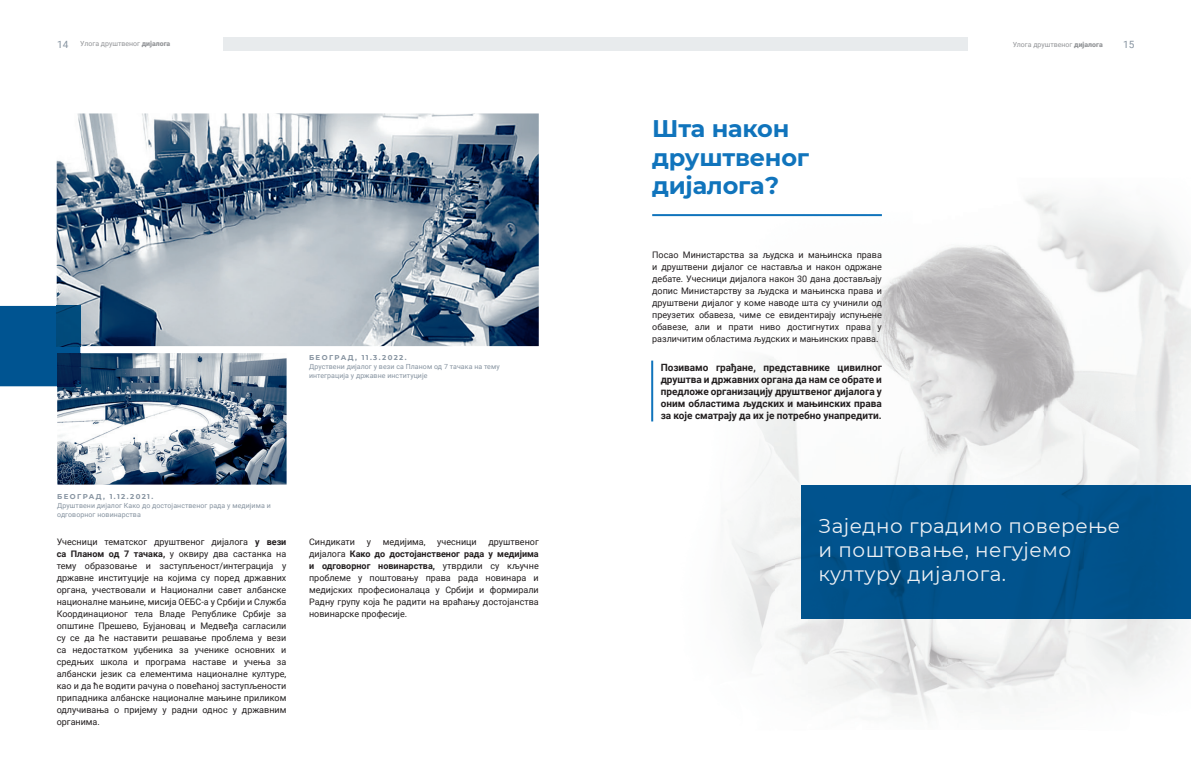
<style>
.page{position:relative;width:1191px;height:766px;background:#fff}
.page>*{position:absolute;margin:0;border:0;box-sizing:border-box;transform-origin:0 0}
.t1{font:700 24px/28.8px "Montserrat";letter-spacing:-.01em;color:#1074bc}
.t2{font:20px/24px "Montserrat";letter-spacing:.025em;color:#edf0f4}
.t3{font:700 10px/12px "Roboto";color:#231f20;text-align:justify}
.t4{font:10px "Roboto";color:#8693a0}
.t5{font:9px/12px "Roboto";color:#231f20;text-align:justify}
.t6{font:7px/9px "Roboto";letter-spacing:.01em;color:#8693a0}
.t7{font:7px "Roboto";color:#939598}
.t8{font:700 7px "Montserrat";letter-spacing:.2em;color:#8693a0}
.s1{font-size:10px;color:#8693a0}
.s2{font-weight:900}
.s3{font-weight:700}
</style>
<div class="page">
<div style="left:223px;top:37px;width:372px;height:13px;background:#e8ebed"></div>
<div style="left:595px;top:37px;width:373px;height:13px;background:#e8ebed"></div>
<img style="left:652px;top:194px;width:539px;height:217px">
<img style="left:651px;top:411px;width:123px;height:247px">
<img style="left:774px;top:411px;width:173px;height:106px">
<img style="left:947px;top:411px;width:238px;height:74px">
<img style="left:774px;top:517px;width:35px;height:148px">
<img style="left:809px;top:618px;width:382px;height:98px">
<img style="left:57px;top:113px;width:482px;height:233px">
<img style="left:57px;top:353px;width:229px;height:131px">
<div style="left:0;top:306px;width:80px;height:80px;background:#005491"></div>
<img style="left:57px;top:306px;width:23px;height:40px">
<img style="left:57px;top:353px;width:23px;height:33px">
<hr style="left:652px;top:214px;width:230px;height:2px;background:#1074bc">
<hr style="left:651px;top:360px;width:2px;height:61px;background:#1074bc">
<div style="left:801px;top:485px;width:390px;height:133px;background:#01538c"></div>
<p class="t7" style="left:57px;top:39px;width:115px"><span class="s1">14</span> Улога друштвеног <span class="s2">дијалога</span></p>
<p class="t7" style="left:1012px;top:39px;width:92px">Улога друштвеног <span class="s2">дијалога</span></p>
<p class="t4" style="left:1123px;top:37px;width:13px">15</p>
<p class="t8" style="left:309px;top:352px;width:99px">БЕОГРАД, 11.3.2022.</p>
<p class="t6" style="left:309px;top:362px;width:192px">Друствени дијалог у вези са Планом од 7 тачака на тему интеграција у државне институције</p>
<p class="t8" style="left:57px;top:491px;width:98px">БЕОГРАД, 1.12.2021.</p>
<p class="t6" style="left:57px;top:500px;width:215px">Друштвени дијалог Како до достојанственог рада у медијима и одговорног новинарства</p>
<p class="t5" style="left:57px;top:535px;width:231px">Учесници тематског друштвеног дијалога <span class="s3">у вези са Планом од 7 тачака,</span> у оквиру два састанка на тему образовање и заступљеност/интеграција у државне институције на којима су поред државних органа, учествовали и Национални савет албанске националне мањине, мисија ОЕБС-а у Србији и Служба Координационог тела Владе Републике Србије за општине Прешево, Бујановац и Медвеђа сагласили су се да ће наставити решавање проблема у вези са недостатком уџбеника за ученике основних и средњих школа и програма наставе и учења за албански језик са елементима националне културе, као и да ће водити рачуна о повећаној заступљености припадника албанске националне мањине приликом одлучивања о пријему у радни однос у државним органима.</p>
<p class="t5" style="left:309px;top:535px;width:48px">Синдикати</p>
<p class="t5" style="left:367px;top:535px;width:6px">у</p>
<p class="t5" style="left:383px;top:535px;width:44px">медијима,</p>
<p class="t5" style="left:437px;top:535px;width:41px">учесници</p>
<p class="t5" style="left:309px;top:535px;width:231px;text-indent:179px">друштвеног дијалога <span class="s3">Како до достојанственог рада у медијима и одговорног новинарства,</span> утврдили су кључне проблеме у поштовању права рада новинара и медијских професионалаца у Србији и формирали Радну групу која ће радити на враћању достојанства новинарске професије.</p>
<h1 class="t1" style="left:652px;top:112px;width:158px">Шта након друштвеног дијалога?</h1>
<p class="t5" style="left:652px;top:248px;width:231px">Посао Министарства за људска и мањинска права и друштвени дијалог се наставља и након одржане дебате. Учесници дијалога након 30 дана достављају допис Министарству за људска и мањинска права и друштвени дијалог у коме наводе шта су учинили од преузетих обавеза, чиме се евидентирају испуњене обавезе, али и прати ниво достигнутих права у различитим областима људских и мањинских права.</p>
<p class="t3" style="left:660px;top:361px;width:223px">Позивамо грађане, представнике цивилног друштва и државних органа да нам се обрате и предложе организацију друштвеног дијалога у оним областима људских и мањинских права за које сматрају да их је потребно унапредити.</p>
<h2 class="t2" style="left:818px;top:513px;width:303px">Заједно градимо поверење и поштовање, негујемо културу дијалога.</h2>
</div>
